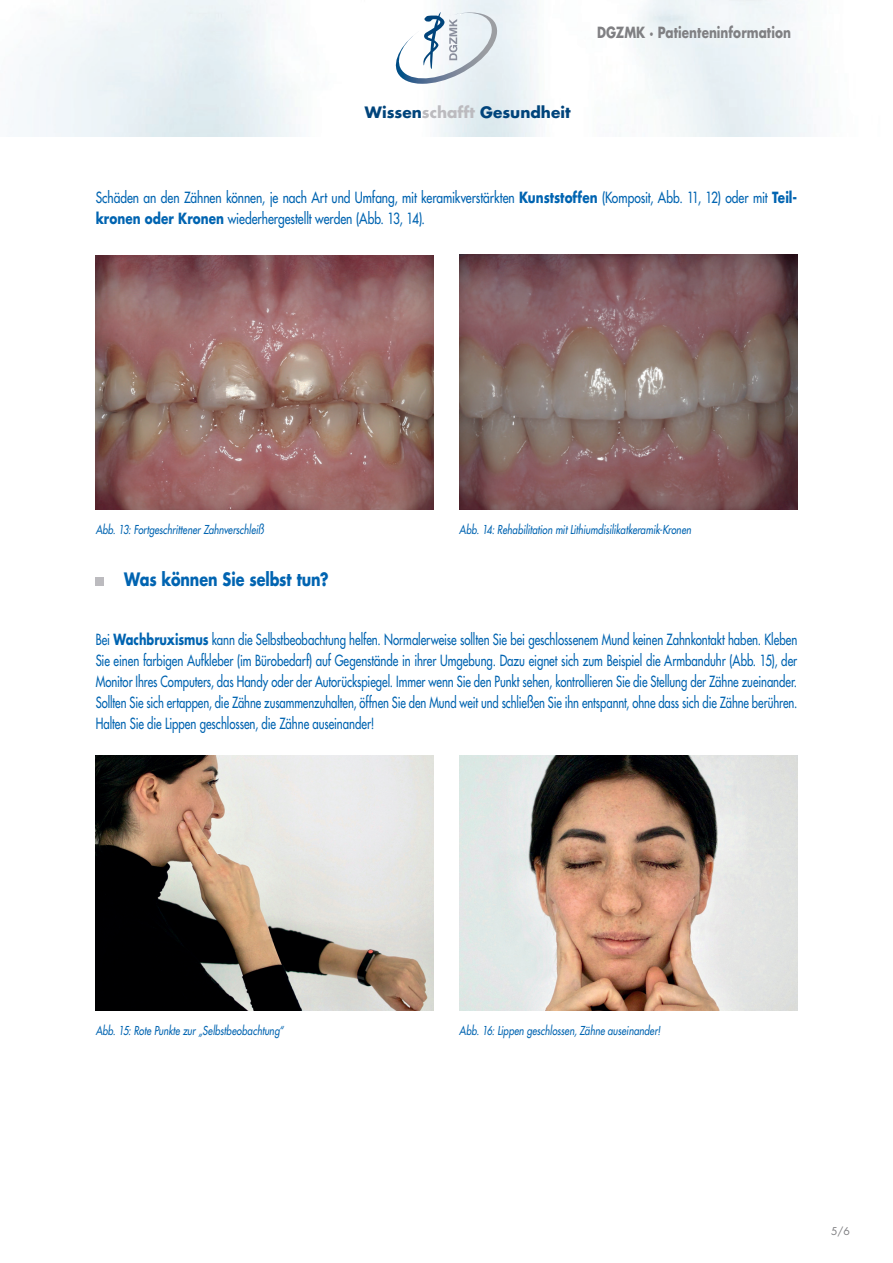
<style>
.page{position:relative;width:893px;height:1263px;background:#fff}
.page>*{position:absolute;margin:0;border:0;box-sizing:border-box;transform-origin:0 0}
.t1{font:700 18px "Futura";letter-spacing:-.005em;color:#0164b1;scale:.8 1}
.t2{font:700 15.3px "Futura";color:#00447b}
.t3{font:15px/21px "Futura";letter-spacing:-.005em;color:#0164b1;text-align:justify;scale:.76 1}
.t4{font:15px/21px "Futura";letter-spacing:-.005em;color:#0164b1;scale:.8 1}
.t5{font:700 15px "Futura";letter-spacing:.005em;color:#808083;scale:.8 1}
.t6{font:italic 12px "Futura";letter-spacing:.005em;color:#0164b1;scale:.8 1}
.t7{font:10.5px "Futura";color:#808083}
.s1{color:#bcbbbf}
.s2{font-weight:700}
</style>
<div class="page">
<svg style="left:395px;top:10px;width:108px;height:74px"></svg>
<img style="left:96px;top:256px;width:338px;height:254px">
<img style="left:459px;top:254px;width:338px;height:256px">
<div style="left:96px;top:577px;width:8px;height:9px;background:#bcbbbf"></div>
<img style="left:96px;top:755px;width:338px;height:255px">
<img style="left:459px;top:755px;width:338px;height:255px">
<p class="t2" style="left:365px;top:102px;width:207px">Wissen<span class="s1">schafft</span> Gesundheit</p>
<p class="t5" style="left:597px;top:21px;width:244px">DGZMK · Patienteninformation</p>
<p class="t4" style="left:96px;top:187px;width:878px">Schäden an den Zähnen können, je nach Art und Umfang, mit keramikverstärkten <span class="s2">Kunststoffen</span> (Komposit, Abb. 11, 12) oder mit <span class="s2">Teil&shy;kronen oder Kronen</span> wiederhergestellt werden (Abb. 13, 14).</p>
<p class="t6" style="left:96px;top:522px;width:212px">Abb. 13: Fortgeschrittener Zahnverschleiß</p>
<p class="t6" style="left:459px;top:522px;width:291px">Abb. 14: Rehabilitation mit Lithiumdisilikatkeramik-Kronen</p>
<p class="t1" style="left:124px;top:567px;width:257px">Was können Sie selbst tun?</p>
<p class="t3" style="left:96px;top:629px;width:925px">Bei <span class="s2">Wachbruxismus</span> kann die Selbstbeobachtung helfen. Normalerweise sollten Sie bei geschlossenem Mund keinen Zahnkontakt haben. Kleben Sie einen farbigen Aufkleber (im Bürobedarf) auf Gegenstände in ihrer Umgebung. Dazu eignet sich zum Beispiel die Armbanduhr (Abb. 15), der Monitor Ihres Computers, das Handy oder der Autorückspiegel. Immer wenn Sie den Punkt sehen, kontrollieren Sie die Stellung der Zähne zueinander.<br>Sollten Sie sich ertappen, die Zähne zusammenzuhalten, öffnen Sie den Mund weit und schließen Sie ihn entspannt, ohne dass sich die Zähne berühren.<br>Halten Sie die Lippen geschlossen, die Zähne auseinander!</p>
<p class="t6" style="left:96px;top:1022px;width:236px">Abb. 15: Rote Punkte zur „Selbstbeobachtung“</p>
<p class="t6" style="left:459px;top:1022px;width:253px">Abb. 16: Lippen geschlossen, Zähne auseinander!</p>
<p class="t7" style="left:831px;top:1224px;width:20px">5/6</p>
</div>
